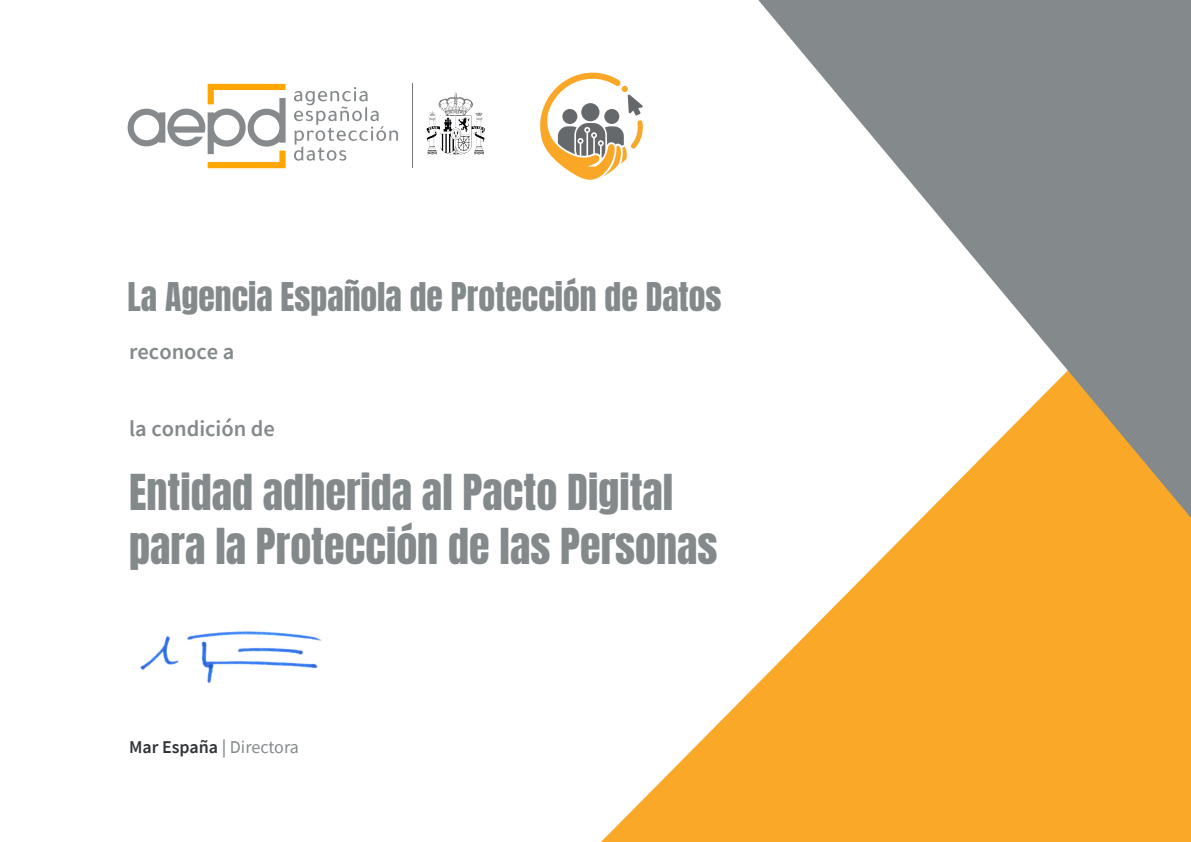
<style>
.page{position:relative;width:1191px;height:842px;background:#fff}
.page>*{position:absolute;margin:0;border:0;box-sizing:border-box;transform-origin:0 0}
.Titulares{font:42.1px/53.4px "Anton";color:#84898b}
.Texto{font:33.7px "Anton";color:#84898b}
.Texto-2{font:600 22.5px "Source Sans Pro";color:#84898b}
.Texto-3{font:600 18px "Source Sans Pro";color:#303436}
.s1{color:#84898b}
.s2{font-weight:400;color:#84898b}
</style>
<div class="page">
<svg style="left:601px;top:518px;width:590px;height:324px;fill:#faa828"></svg>
<svg style="left:758px;top:0;width:433px;height:518px"></svg>
<svg style="left:294px;top:87px;width:104px;height:74px"></svg>
<svg style="left:128px;top:84px;width:157px;height:84px"></svg>
<hr style="left:412px;top:83px;width:1px;height:85px;background:#727778">
<img style="left:448px;top:115px;width:16px;height:38px">
<svg style="left:430px;top:111px;width:6px;height:5px"></svg>
<img style="left:454px;top:92px;width:9px;height:18px">
<svg style="left:448px;top:93px;width:11px;height:9px"></svg>
<svg style="left:540px;top:73px;width:103px;height:107px"></svg>
<img style="left:139px;top:630px;width:183px;height:53px">
<p class="Texto" style="left:128px;top:280px;width:595px">La Agencia Española de Protección de Datos</p>
<p class="Texto-2" style="left:129px;top:337px;width:107px">reconoce a</p>
<p class="Texto-2" style="left:129px;top:414px;width:147px">la condición de</p>
<p class="Titulares" style="left:129px;top:469px;width:590px">Entidad adherida al Pacto Digital para la Protección de las Personas</p>
<p class="Texto-3" style="left:129px;top:736px;width:171px">Mar España <span class="s1">|</span> <span class="s2">Directora</span></p>
</div>
